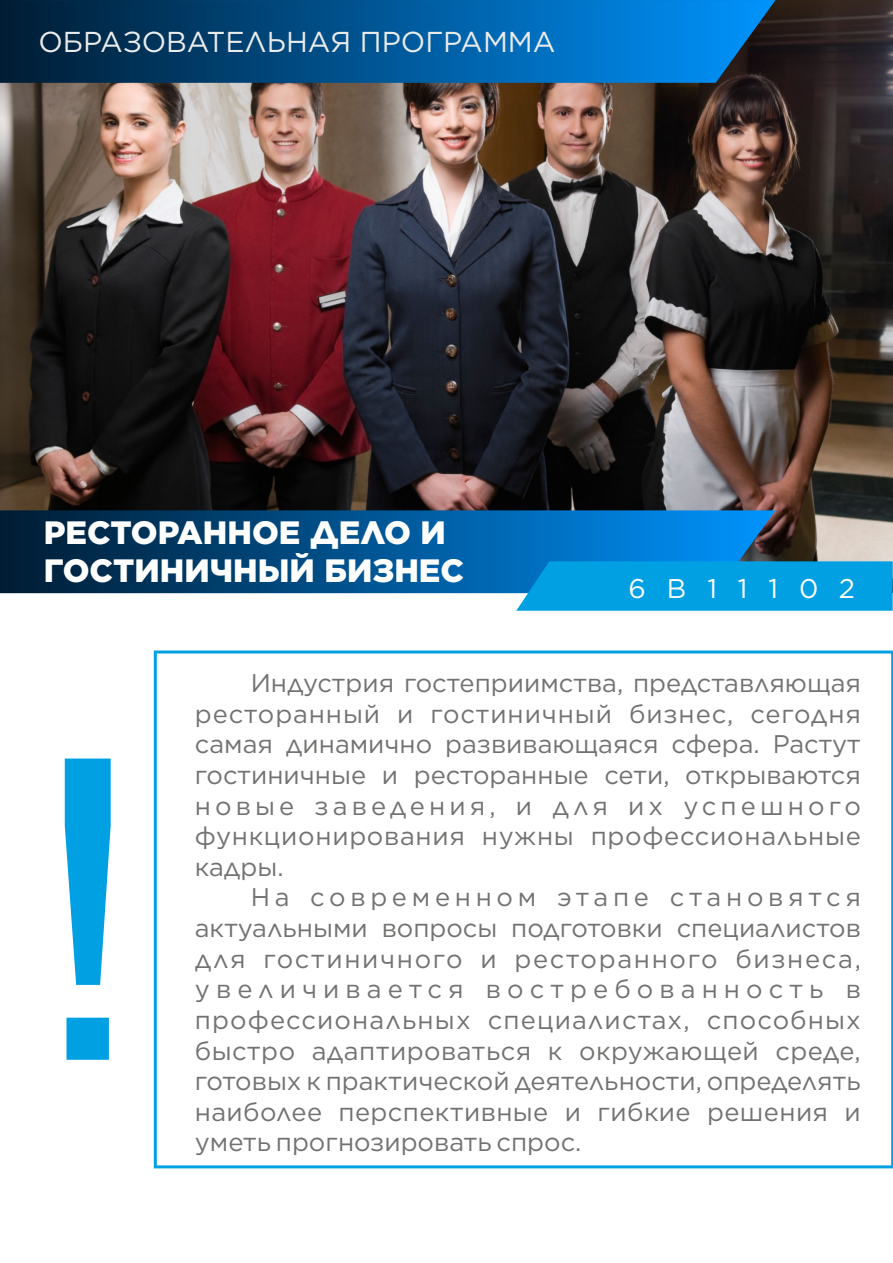
<style>
.page{position:relative;width:893px;height:1263px;background:#fff}
.page>*{position:absolute;margin:0;border:0;box-sizing:border-box;transform-origin:0 0}
.t1{font:420.6px "Arial";color:#00a0e3}
.t2{font:900 32.25px/38.7px "Gotham";color:#fefefe}
.t3{font:28.8px "Gotham";color:#ebecec}
.t4{font:27px "Gotham";letter-spacing:.775em;color:#fefefe}
.t5{font:25.5px/30.6px "Gotham";letter-spacing:.015em;color:#727271;text-align:justify}
</style>
<div class="page">
<img style="left:0;top:0;width:893px;height:561px">
<svg style="left:0;top:510px;width:775px;height:83px;background:#01508a"></svg>
<svg style="left:516px;top:561px;width:377px;height:50px;background:#039ee1"></svg>
<svg style="left:0;top:0;width:775px;height:83px;background:#01538f"></svg>
<svg style="left:154px;top:650px;width:739px;height:518px"></svg>
<p class="t3" style="left:39px;top:29px;width:519px">ОБРАЗОВАТЕЛЬНАЯ ПРОГРАММА</p>
<p class="t2" style="left:44px;top:515px;width:422px">РЕСТОРАННОЕ ДЕЛО И<br>ГОСТИНИЧНЫЙ БИЗНЕС</p>
<p class="t4" style="left:629px;top:577px;width:228px">6В11102</p>
<h1 class="t1" style="left:29px;top:753px;width:118px">!</h1>
<p class="t5" style="left:195px;top:669px;width:668px;text-indent:56px">Индустрия гостеприимства, представляющая ресторанный и гостиничный бизнес, сегодня самая динамично развивающаяся сфера. Растут гостиничные и ресторанные сети, открываются новые заведения, и для их успешного функционирования нужны профессиональные кадры.</p>
<p class="t5" style="left:195px;top:883px;width:668px;text-indent:56px">На современном этапе становятся актуальными вопросы подготовки специалистов для гостиничного и ресторанного бизнеса, увеличивается востребованность в профессиональных специалистах, способных быстро адаптироваться к окружающей среде, готовых к практической деятельности, определять наиболее перспективные и гибкие решения и уметь прогнозировать спрос.</p>
</div>
